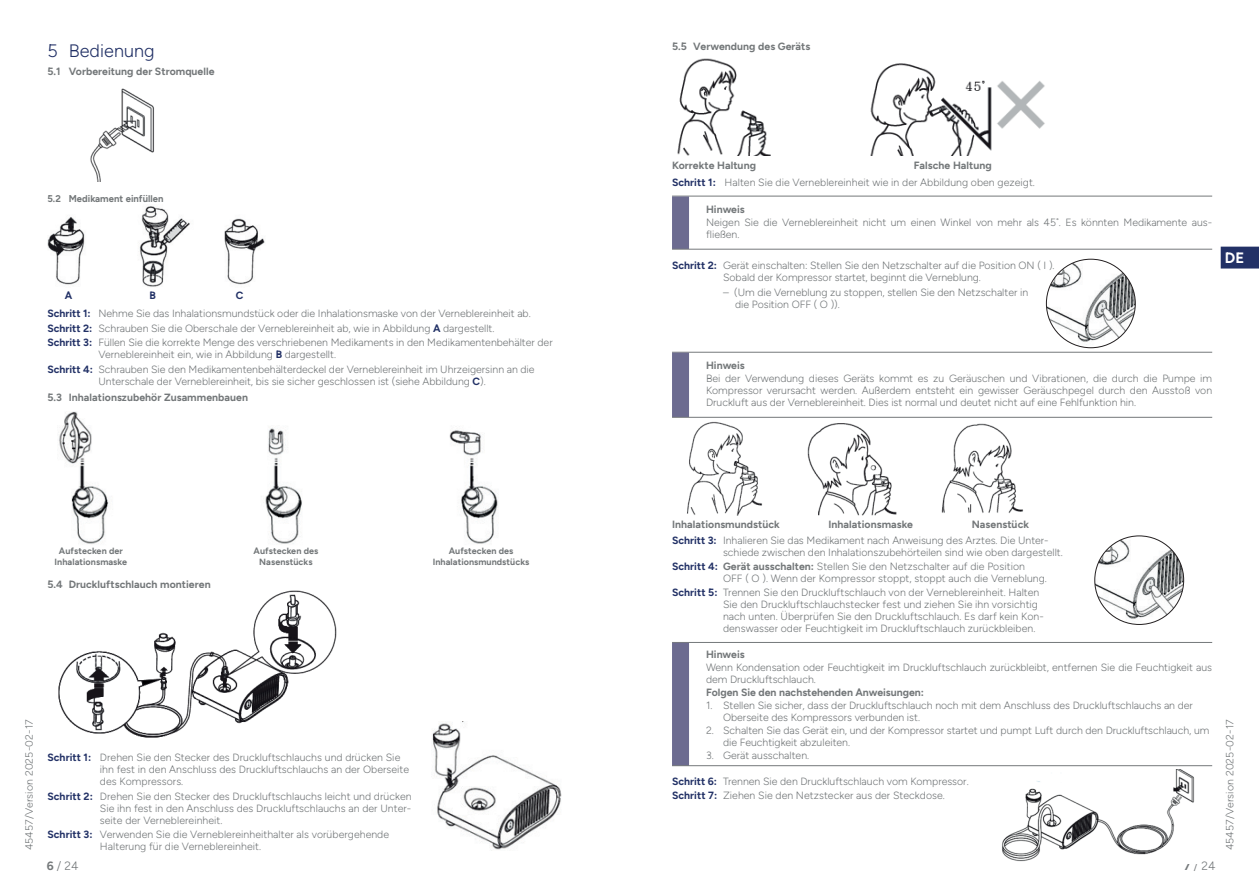
<style>
.page{position:relative;width:1259px;height:893px;background:#fff}
.page>*{position:absolute;margin:0;border:0;box-sizing:border-box;transform-origin:0 0}
.t1{font:300 18px "Figtree";letter-spacing:.005em;color:#223166}
.t2{font:700 15px "Figtree";color:#fff}
.t3{font:300 12px "Figtree";color:#74787a}
.t4{font:300 10.5px/12px "Figtree";color:#74787a}
.t5{font:700 10.5px "Figtree";letter-spacing:.005em;color:#74787a}
.t6{font:700 10.5px "Figtree";color:#223166}
.t7{font:700 9.75px "Figtree";letter-spacing:.005em;color:#74787a}
.t8{font:700 9px "Figtree";letter-spacing:.005em;color:#74787a}
.s1{font-weight:700;color:#223166}
.s2{font-weight:700}
</style>
<div class="page">
<svg style="left:1220px;top:247px;width:39px;height:22px"></svg>
<img style="left:90px;top:88px;width:64px;height:94px">
<img style="left:47px;top:206px;width:218px;height:81px">
<img style="left:59px;top:411px;width:439px;height:133px">
<img style="left:58px;top:590px;width:279px;height:148px">
<img style="left:432px;top:721px;width:130px;height:129px">
<hr style="left:672px;top:196px;width:540px;height:1px;background:#74787a">
<div style="left:672px;top:196px;width:17px;height:53px;background:#6c6b90"></div>
<hr style="left:672px;top:249px;width:540px;height:1px;background:#74787a">
<hr style="left:672px;top:352px;width:540px;height:1px;background:#74787a">
<div style="left:672px;top:353px;width:17px;height:64px;background:#6c6b90"></div>
<hr style="left:672px;top:417px;width:540px;height:1px;background:#74787a">
<hr style="left:672px;top:642px;width:540px;height:1px;background:#74787a">
<div style="left:672px;top:643px;width:17px;height:123px;background:#6c6b90"></div>
<hr style="left:672px;top:765px;width:540px;height:1px;background:#74787a">
<img style="left:677px;top:58px;width:368px;height:98px">
<img style="left:1046px;top:259px;width:89px;height:88px">
<img style="left:687px;top:421px;width:337px;height:95px">
<img style="left:1094px;top:537px;width:89px;height:86px">
<img style="left:1002px;top:769px;width:193px;height:93px">
<h1 class="t1" style="left:47px;top:41px;width:109px">5 Bedienung</h1>
<p class="t5" style="left:47px;top:66px;width:169px">5.1 Vorbereitung der Stromquelle</p>
<p class="t7" style="left:47px;top:194px;width:118px">5.2 Medikament einfüllen</p>
<p class="t4" style="left:47px;top:286px;width:485px;line-height:18.1px;text-indent:188px"><span class="s1">C<br>Schritt 1:</span> Nehme Sie das Inhalationsmundstück oder die Inhalationsmaske von der Verneblereinheit ab.</p>
<p class="t4" style="left:47px;top:321px;width:507px;line-height:14.5px"><span class="s1">Schritt 2:</span> Schrauben Sie die Oberschale der Verneblereinheit ab, wie in Abbildung <span class="s1">A</span> dargestellt.<br><span class="s1">Schritt 3:</span> Füllen Sie die korrekte Menge des verschriebenen Medikaments in den Medikamentenbehälter der</p>
<p class="t4" style="left:47px;top:347px;width:489px;line-height:14.5px;text-indent:51px">Verneblereinheit ein, wie in Abbildung <span class="s1">B</span> dargestellt.<br><span class="s1">Schritt 4:</span> Schrauben Sie den Medikamentenbehälterdeckel der Verneblereinheit im Uhrzeigersinn an die</p>
<p class="t4" style="left:47px;top:373px;width:440px;line-height:16.6px;text-indent:51px">Unterschale der Verneblereinheit, bis sie sicher geschlossen ist (siehe Abbildung <span class="s1">C</span>).<br><span class="s2">5.3 Inhalationszubehör Zusammenbauen</span></p>
<p class="t6" style="left:65px;top:289px;width:9px">A</p>
<p class="t6" style="left:149px;top:289px;width:8px">B</p>
<p class="t5" style="left:672px;top:41px;width:140px">5.5 Verwendung des Geräts</p>
<p class="t4" style="left:672px;top:156px;width:364px;line-height:17.2px;text-indent:242px"><span class="s2">Falsche Haltung<br></span><span class="s1">Schritt 1:</span> Halten Sie die Verneblereinheit wie in der Abbildung oben gezeigt.</p>
<p class="t5" style="left:706px;top:203px;width:40px">Hinweis</p>
<p class="t4" style="left:706px;top:216px;width:507px">Neigen Sie die Verneblereinheit nicht um einen Winkel von mehr als 45˚. Es könnten Medikamente aus&shy;fließen.</p>
<p class="t4" style="left:723px;top:259px;width:333px;text-indent:-51px"><span class="s1">Schritt 2:</span> Gerät einschalten: Stellen Sie den Netzschalter auf die Position ON ( I ).<br>Sobald der Kompressor startet, beginnt die Verneblung.</p>
<p class="t4" style="left:735px;top:286px;width:295px;text-indent:-12px">– (Um die Verneblung zu stoppen, stellen Sie den Netzschalter in die Position OFF ( O )).</p>
<p class="t5" style="left:672px;top:159px;width:85px">Korrekte Haltung</p>
<h2 class="t2" style="left:1225px;top:249px;width:21px">DE</h2>
<p class="t5" style="left:706px;top:359px;width:40px">Hinweis</p>
<p class="t4" style="left:706px;top:372px;width:507px;text-align:justify">Bei der Verwendung dieses Geräts kommt es zu Geräuschen und Vibrationen, die durch die Pumpe im Kompressor verursacht werden. Außerdem entsteht ein gewisser Geräuschpegel durch den Ausstoß von Druckluft aus der Verneblereinheit. Dies ist normal und deutet nicht auf eine Fehlfunktion hin.</p>
<p class="t5" style="left:672px;top:518px;width:109px">Inhalationsmundstück</p>
<p class="t5" style="left:828px;top:518px;width:86px">Inhalationsmaske</p>
<p class="t4" style="left:672px;top:516px;width:378px;line-height:16.4px;text-indent:300px"><span class="s2">Nasenstück<br></span><span class="s1">Schritt 3:</span> Inhalieren Sie das Medikament nach Anweisung des Arztes. Die Unter-</p>
<p class="t4" style="left:672px;top:545px;width:392px;line-height:14.1px;text-indent:51px">schiede zwischen den Inhalationszubehörteilen sind wie oben dargestellt.<br><span class="s1">Schritt 4:</span> <span class="s2">Gerät ausschalten:</span> Stellen Sie den Netzschalter auf die Position</p>
<p class="t4" style="left:672px;top:571px;width:376px;line-height:14.1px;text-indent:51px">OFF ( O ). Wenn der Kompressor stoppt, stoppt auch die Verneblung.<br><span class="s1">Schritt 5:</span> Trennen Sie den Druckluftschlauch von der Verneblereinheit. Halten</p>
<p class="t4" style="left:723px;top:599px;width:322px">Sie den Druckluftschlauchstecker fest und ziehen Sie ihn vorsichtig nach unten. Überprüfen Sie den Druckluftschlauch. Es darf kein Kon&shy;denswasser oder Feuchtigkeit im Druckluftschlauch zurückbleiben.</p>
<p class="t5" style="left:706px;top:649px;width:40px">Hinweis</p>
<p class="t4" style="left:706px;top:662px;width:507px">Wenn Kondensation oder Feuchtigkeit im Druckluftschlauch zurückbleibt, entfernen Sie die Feuchtigkeit aus dem Druckluftschlauch.</p>
<p class="t5" style="left:706px;top:687px;width:219px">Folgen Sie den nachstehenden Anweisungen:</p>
<p class="t4" style="left:723px;top:700px;width:471px;text-indent:-17px">1. Stellen Sie sicher, dass der Druckluftschlauch noch mit dem Anschluss des Druckluftschlauchs an der<br>Oberseite des Kompressors verbunden ist.</p>
<p class="t4" style="left:723px;top:724px;width:488px;text-indent:-17px">2. Schalten Sie das Gerät ein, und der Kompressor startet und pumpt Luft durch den Druckluftschlauch, um die Feuchtigkeit abzuleiten.</p>
<p class="t4" style="left:706px;top:749px;width:105px">3. Gerät ausschalten.</p>
<p class="t4" style="left:672px;top:774px;width:298px;line-height:14.1px"><span class="s1">Schritt 6:</span> Trennen Sie den Druckluftschlauch vom Kompressor.<br><span class="s1">Schritt 7:</span> Ziehen Sie den Netzstecker aus der Steckdose.</p>
<p class="t8" style="left:59px;top:546px;width:65px">Aufstecken der</p>
<p class="t8" style="left:254px;top:546px;width:66px">Aufstecken des</p>
<p class="t8" style="left:449px;top:546px;width:66px">Aufstecken des</p>
<p class="t8" style="left:55px;top:556px;width:74px">Inhalationsmaske</p>
<p class="t8" style="left:259px;top:556px;width:55px">Nasenstücks</p>
<p class="t8" style="left:433px;top:556px;width:98px">Inhalationsmundstücks</p>
<p class="t5" style="left:47px;top:578px;width:165px">5.4 Druckluftschlauch montieren</p>
<p class="t4" style="left:23px;top:850px;width:133px;rotate:-90deg">45457/Version 2025-02-17</p>
<p class="t4" style="left:1223px;top:850px;width:133px;rotate:-90deg">45457/Version 2025-02-17</p>
<p class="t4" style="left:100px;top:752px;width:311px;text-indent:-52px"><span class="s1">Schritt 1:</span> Drehen Sie den Stecker des Druckluftschlauchs und drücken Sie ihn fest in den Anschluss des Druckluftschlauchs an der Oberseite des Kompressors.</p>
<p class="t4" style="left:100px;top:790px;width:313px;text-align:justify;text-indent:-52px"><span class="s1">Schritt 2:</span> Drehen Sie den Stecker des Druckluftschlauchs leicht und drücken Sie ihn fest in den Anschluss des Druckluftschlauchs an der Unter&shy;seite der Verneblereinheit.</p>
<p class="t4" style="left:100px;top:829px;width:291px;text-indent:-52px"><span class="s1">Schritt 3:</span> Verwenden Sie die Verneblereinheithalter als vorübergehende<br>Halterung für die Verneblereinheit.</p>
<p class="t3" style="left:47px;top:859px;width:33px"><span class="s2">6</span> / 24</p>
<p class="t3" style="left:1184px;top:859px;width:33px"><span class="s2">7</span> / 24</p>
</div>
